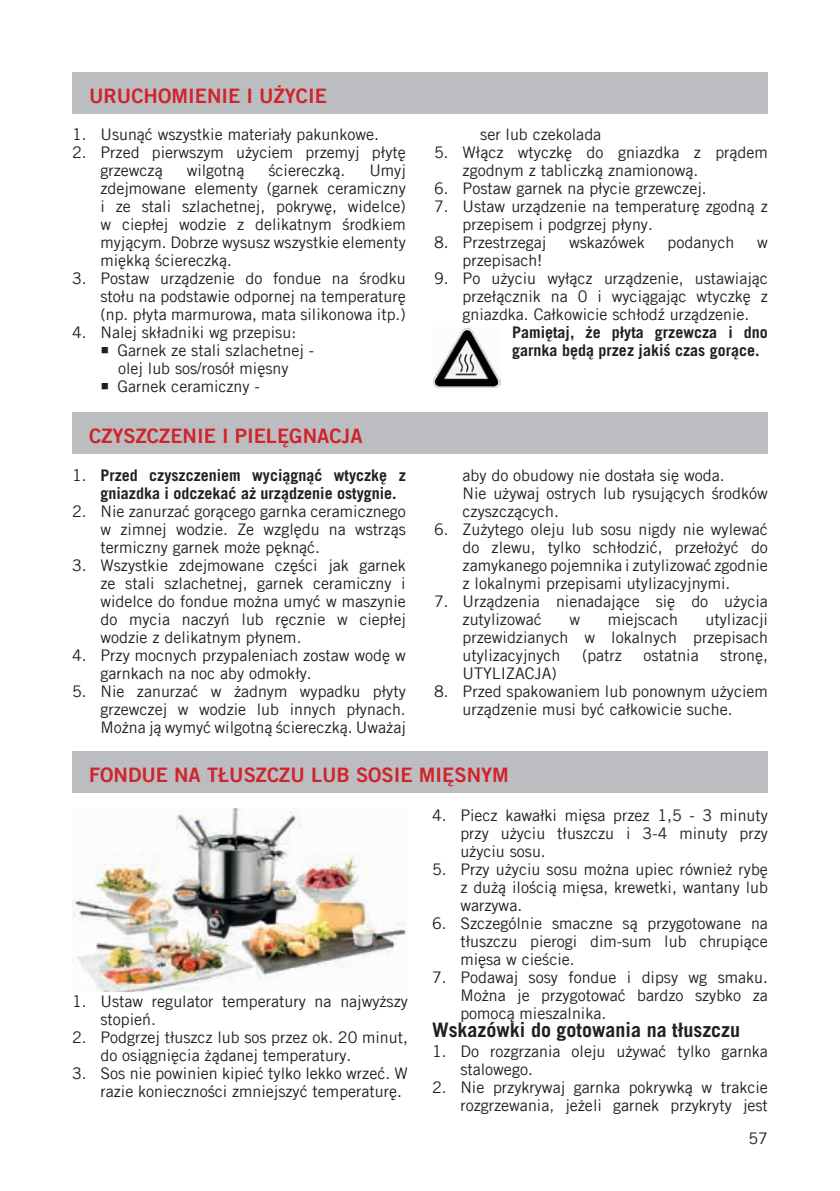
<style>
.page{position:relative;width:840px;height:1191px;background:#fff}
.page>*{position:absolute;margin:0;border:0;box-sizing:border-box;transform-origin:0 0}
.t1{font:20px "Trade Gothic LT Com Bd 2";color:#d1232a}
.t2{font:700 20px "Trade Gothic LT Com";color:#231f20}
.t3{font:16px/18px "Trade Gothic LT Com";color:#231f20;text-align:justify}
.t4{font:700 16px/18px "Trade Gothic LT Com";color:#231f20}
.s1{font-weight:400}
</style>
<div class="page">
<div style="left:72px;top:72px;width:695px;height:42px;background:#bcbdc0"></div>
<div style="left:72px;top:751px;width:695px;height:42px;background:#bcbdc0"></div>
<img style="left:433px;top:328px;width:67px;height:59px">
<img style="left:72px;top:808px;width:334px;height:183px">
<div style="left:72px;top:412px;width:695px;height:42px;background:#bcbdc0"></div>
<p class="t1" style="left:89px;top:83px;width:239px">URUCHOMIENIE I UŻYCIE</p>
<p class="t3" style="left:72px;top:125px;width:308px">1. Usunąć wszystkie materiały pakunkowe.</p>
<p class="t3" style="left:100px;top:143px;width:307px;text-indent:-28px">2. Przed pierwszym użyciem przemyj płytę grzewczą</p>
<p class="t3" style="left:100px;top:161px;width:307px;text-indent:269px">Umyj zdejmowane elementy (garnek ceramiczny i ze stali szlachetnej, pokrywę, widelce) w ciepłej wodzie z delikatnym środkiem myjącym. Dobrze wysusz wszystkie elementy miękką ściereczką.</p>
<p class="t3" style="left:100px;top:269px;width:307px;text-indent:-28px">3. Postaw urządzenie do fondue na środku stołu na podstawie odpornej na temperaturę (np. płyta marmurowa, mata silikonowa itp.)</p>
<p class="t3" style="left:117px;top:323px;width:198px;text-align:left;text-indent:-45px">4. Nalej składniki wg przepisu:<br>Garnek ze stali szlachetnej - olej lub sos/rosół mięsny<br>Garnek ceramiczny -</p>
<p class="t3" style="left:186px;top:161px;width:59px">wilgotną</p>
<p class="t3" style="left:268px;top:161px;width:78px">ściereczką.</p>
<p class="t1" style="left:89px;top:423px;width:275px">CZYSZCZENIE I PIELĘGNACJA</p>
<p class="t4" style="left:100px;top:466px;width:307px;text-indent:-28px"><span class="s1">1.</span> Przed czyszczeniem wyciągnąć wtyczkę z gniazdka i odczekać aż urządzenie ostygnie.</p>
<p class="t3" style="left:100px;top:502px;width:307px;text-indent:-28px">2. Nie zanurzać gorącego garnka ceramicznego w zimnej wodzie. Ze względu na wstrząs termiczny garnek może pęknąć.</p>
<p class="t3" style="left:100px;top:556px;width:307px;text-indent:-28px">3. Wszystkie zdejmowane części jak garnek ze stali szlachetnej, garnek ceramiczny i widelce do fondue można umyć w maszynie do mycia naczyń lub ręcznie w ciepłej wodzie z delikatnym płynem.</p>
<p class="t3" style="left:100px;top:646px;width:307px;text-indent:-28px">4. Przy mocnych przypaleniach zostaw wodę w garnkach na noc aby odmokły.</p>
<p class="t3" style="left:100px;top:682px;width:307px;text-indent:-28px">5. Nie zanurzać w żadnym wypadku płyty grzewczej w wodzie lub innych płynach.<br>Można ją wymyć wilgotną ściereczką. Uważaj</p>
<p class="t3" style="left:480px;top:125px;width:122px">ser lub czekolada</p>
<p class="t3" style="left:462px;top:143px;width:307px;text-indent:-28px">5. Włącz wtyczkę do gniazdka z prądem zgodnym z tabliczką znamionową.</p>
<p class="t3" style="left:434px;top:179px;width:274px">6. Postaw garnek na płycie grzewczej.</p>
<p class="t3" style="left:462px;top:197px;width:307px;text-indent:-28px">7. Ustaw urządzenie na temperaturę zgodną z przepisem i podgrzej płyny.</p>
<p class="t3" style="left:434px;top:233px;width:113px">8. Przestrzegaj</p>
<p class="t3" style="left:568px;top:233px;width:77px">wskazówek</p>
<p class="t3" style="left:667px;top:233px;width:68px">podanych</p>
<p class="t3" style="left:756px;top:233px;width:12px">w</p>
<p class="t3" style="left:462px;top:251px;width:81px">przepisach!</p>
<p class="t3" style="left:462px;top:269px;width:307px;text-indent:-28px">9. Po użyciu wyłącz urządzenie, ustawiając przełącznik na 0 i wyciągając wtyczkę z gniazdka. Całkowicie schłodź urządzenie.</p>
<p class="t4" style="left:512px;top:323px;width:257px">Pamiętaj, że płyta grzewcza i dno garnka będą przez jakiś czas gorące.</p>
<p class="t3" style="left:462px;top:466px;width:307px;text-align:left">aby do obudowy nie dostała się woda.<br>Nie używaj ostrych lub rysujących środków czyszczących.</p>
<p class="t3" style="left:462px;top:520px;width:307px;text-indent:-28px">6. Zużytego oleju lub sosu nigdy nie wylewać do zlewu, tylko schłodzić, przełożyć do zamykanego pojemnika i zutylizować zgodnie z lokalnymi przepisami utylizacyjnymi.</p>
<p class="t3" style="left:462px;top:592px;width:307px;text-indent:-28px">7. Urządzenia nienadające się do użycia zutylizować</p>
<p class="t3" style="left:462px;top:610px;width:307px;text-indent:243px">utylizacji przewidzianych w lokalnych przepisach utylizacyjnych</p>
<p class="t3" style="left:569px;top:610px;width:12px">w</p>
<p class="t3" style="left:607px;top:610px;width:72px">miejscach</p>
<p class="t3" style="left:581px;top:646px;width:41px">(patrz</p>
<p class="t3" style="left:643px;top:646px;width:57px">ostatnia</p>
<p class="t3" style="left:720px;top:646px;width:49px">stronę,</p>
<p class="t3" style="left:462px;top:664px;width:96px">UTYLIZACJA)</p>
<p class="t3" style="left:434px;top:682px;width:335px;text-align:center">8. Przed spakowaniem lub ponownym użyciem urządzenie musi być całkowicie suche.</p>
<p class="t1" style="left:89px;top:762px;width:421px">FONDUE NA TŁUSZCZU LUB SOSIE MIĘSNYM</p>
<p class="t3" style="left:100px;top:992px;width:309px;text-indent:-28px">1. Ustaw regulator temperatury na najwyższy stopień.</p>
<p class="t3" style="left:100px;top:1028px;width:309px;text-indent:-28px">2. Podgrzej tłuszcz lub sos przez ok. 20 minut, do osiągnięcia żądanej temperatury.</p>
<p class="t3" style="left:100px;top:1064px;width:309px;text-indent:-28px">3. Sos nie powinien kipieć tylko lekko wrzeć. W razie konieczności zmniejszyć temperaturę.</p>
<p class="t3" style="left:460px;top:806px;width:309px;text-indent:-28px">4. Piecz kawałki mięsa przez 1,5 - 3 minuty przy użyciu tłuszczu i 3-4 minuty przy użyciu sosu.</p>
<p class="t3" style="left:460px;top:860px;width:309px;text-indent:-28px">5. Przy użyciu sosu można upiec również rybę z dużą ilością mięsa, krewetki, wantany lub warzywa.</p>
<p class="t3" style="left:460px;top:914px;width:309px;text-indent:-28px">6. Szczególnie smaczne są przygotowane na tłuszczu pierogi dim-sum lub chrupiące mięsa w cieście.</p>
<p class="t3" style="left:460px;top:968px;width:309px;text-indent:-28px">7. Podawaj sosy fondue i dipsy wg smaku.<br>Można je przygotować bardzo szybko za pomocą mieszalnika.</p>
<p class="t2" style="left:432px;top:1017px;width:309px">Wskazówki do gotowania na tłuszczu</p>
<p class="t3" style="left:460px;top:1042px;width:309px;text-indent:-28px">1. Do rozgrzania oleju używać tylko garnka stalowego.</p>
<p class="t3" style="left:432px;top:1078px;width:337px;text-align:right">2. Nie przykrywaj garnka pokrywką w trakcie rozgrzewania, jeżeli garnek przykryty jest</p>
<p class="t3" style="left:748px;top:1129px;width:21px">57</p>
</div>
